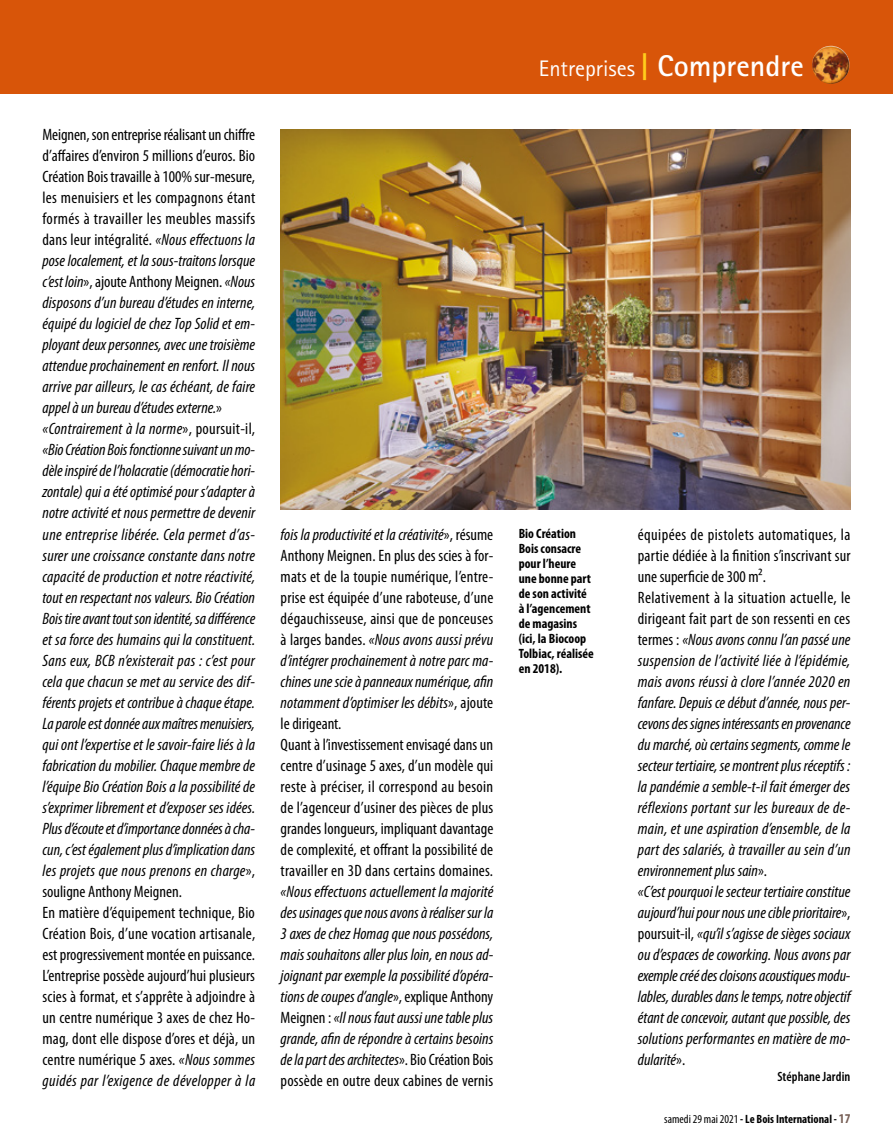
<style>
.page{position:relative;width:893px;height:1140px;background:#fff}
.page>*{position:absolute;margin:0;border:0;box-sizing:border-box;transform-origin:0 0}
.t1{font:22.5px "Rotis Sans Serif";color:#fff}
.TXT{font:italic condensed 16.5px/21px "Myriad Pro";letter-spacing:.01em;color:#000;text-align:justify}
.TXT-2{font:condensed 16.5px/21px "Myriad Pro";letter-spacing:.015em;color:#000;text-align:justify}
.Légende_photo{font:700 condensed 13.5px/15px "Myriad Pro";color:#000}
.Signature{font:600 condensed 13.5px "Myriad Pro";letter-spacing:.01em;color:#000}
.t2{font:700 condensed 12px "Myriad Pro";color:#000}
.s1{font-style:normal}
.s2{font-style:italic}
.s3{font-weight:700;font-size:30px;color:#ffcd1c}
.s4{font-weight:700;font-size:30px}
.s5{font-weight:400}
.s6{font-size:13.5px;color:#786057}
</style>
<div class="page">
<div style="left:0;top:0;width:893px;height:94px;background:#d85509"></div>
<img style="left:812px;top:46px;width:38px;height:38px">
<img style="left:281px;top:130px;width:569px;height:380px">
<p class="TXT" style="left:43px;top:124px;width:214px"><span class="s1">Meignen, son entreprise réalisant un chiffre d’affaires d’environ 5 millions d’euros. Bio Création Bois travaille à 100% sur-mesure, les menuisiers et les compagnons étant formés à travailler les meubles massifs dans leur intégralité.</span> «Nous effectuons la pose localement, et la sous-traitons lorsque c’est loin<span class="s1">», ajoute Anthony Meignen.</span> «Nous disposons d’un bureau d’études en interne, équipé du logiciel de chez Top Solid et em&shy;ployant deux personnes, avec une troisième attendue prochainement en renfort. Il nous arrive par ailleurs, le cas échéant, de faire appel à un bureau d’études externe.<span class="s1">»</span></p>
<p class="TXT" style="left:43px;top:418px;width:214px">«Contrairement à la norme<span class="s1">», poursuit-il, </span>«Bio Création Bois fonctionne suivant un mo&shy;dèle inspiré de l’holacratie (démocratie hori&shy;zontale) qui a été optimisé pour s’adapter à notre activité et nous permettre de devenir une entreprise libérée. Cela permet d’as&shy;surer une croissance constante dans notre capacité de production et notre réactivité, tout en respectant nos valeurs. Bio Création Bois tire avant tout son identité, sa différence et sa force des humains qui la constituent.<br>Sans eux, BCB n’existerait pas : c’est pour cela que chacun se met au service des dif&shy;férents projets et contribue à chaque étape.<br>La parole est donnée aux maîtres menuisiers, qui ont l’expertise et le savoir-faire liés à la fabrication du mobilier. Chaque membre de l’équipe Bio Création Bois a la possibilité de s’exprimer librement et d’exposer ses idées.<br>Plus d’écoute et d’importance données à cha&shy;cun, c’est également plus d’implication dans les projets que nous prenons en charge<span class="s1">», souligne Anthony Meignen.</span></p>
<p class="TXT-2" style="left:43px;top:901px;width:214px">En matière d’équipement technique, Bio Création Bois, d’une vocation artisanale, est progressivement montée en puissance.<br>L’entreprise possède aujourd’hui plusieurs scies à format, et s’apprête à adjoindre à un centre numérique 3 axes de chez Ho&shy;mag, dont elle dispose d’ores et déjà, un centre numérique 5 axes. <span class="s2">«Nous sommes guidés par l’exigence de développer à la</span></p>
<p class="TXT-2" style="left:281px;top:523px;width:214px"><span class="s2">fois la productivité et la créativité</span>», résume Anthony Meignen. En plus des scies à for&shy;mats et de la toupie numérique, l’entre&shy;prise est équipée d’une raboteuse, d’une dégauchisseuse, ainsi que de ponceuses à larges bandes. <span class="s2">«Nous avons aussi prévu d’intégrer prochainement à notre parc ma&shy;chines une scie à panneaux numérique, afin notamment d’optimiser les débits</span>», ajoute le dirigeant.</p>
<p class="TXT-2" style="left:281px;top:733px;width:214px">Quant à l’investissement envisagé dans un centre d’usinage 5 axes, d’un modèle qui reste à préciser, il correspond au besoin de l’agenceur d’usiner des pièces de plus grandes longueurs, impliquant davantage de complexité, et offrant la possibilité de travailler en 3D dans certains domaines. <span class="s2">«Nous effectuons actuellement la majorité des usinages que nous avons à réaliser sur la 3 axes de chez Homag que nous possédons, mais souhaitons aller plus loin, en nous ad&shy;joignant par exemple la possibilité d’opéra&shy;tions de coupes d’angle</span>», explique Anthony Meignen : <span class="s2">«Il nous faut aussi une table plus grande, afin de répondre à certains besoins de la part des architectes</span>». Bio Création Bois possède en outre deux cabines de vernis</p>
<p class="t1" style="left:539px;top:55px;width:266px">Entreprises <span class="s3">|</span> <span class="s4">Comprendre</span></p>
<p class="Légende_photo" style="left:519px;top:526px;width:76px">Bio Création<br>Bois consacre pour l’heure une bonne part de son activité à l’agencement de magasins (ici, la Biocoop<br>Tolbiac, réalisée en 2018).</p>
<p class="TXT-2" style="left:638px;top:523px;width:214px">équipées de pistolets automatiques, la partie dédiée à la finition s’inscrivant sur une superficie de 300 m².</p>
<p class="TXT" style="left:638px;top:586px;width:214px"><span class="s1">Relativement à la situation actuelle, le dirigeant fait part de son ressenti en ces termes :</span> «Nous avons connu l’an passé une suspension de l’activité liée à l’épidémie, mais avons réussi à clore l’année 2020 en fanfare. Depuis ce début d’année, nous per&shy;cevons des signes intéressants en provenance du marché, où certains segments, comme le secteur tertiaire, se montrent plus réceptifs : la pandémie a semble-t-il fait émerger des réflexions portant sur les bureaux de de&shy;main, et une aspiration d’ensemble, de la part des salariés, à travailler au sein d’un environnement plus sain<span class="s1">».</span></p>
<p class="TXT" style="left:638px;top:880px;width:214px">«C’est pourquoi le secteur tertiaire constitue aujourd’hui pour nous une cible prioritaire<span class="s1">», poursuit-il,</span> «qu’il s’agisse de sièges sociaux ou d’espaces de coworking. Nous avons par exemple créé des cloisons acoustiques modu&shy;lables, durables dans le temps, notre objectif étant de concevoir, autant que possible, des solutions performantes en matière de mo&shy;dularité<span class="s1">».</span></p>
<p class="Signature" style="left:777px;top:1069px;width:75px">Stéphane Jardin</p>
<p class="t2" style="left:664px;top:1111px;width:188px"><span class="s5">samedi 29 mai 2021</span> - Le Bois International - <span class="s6">17</span></p>
</div>
